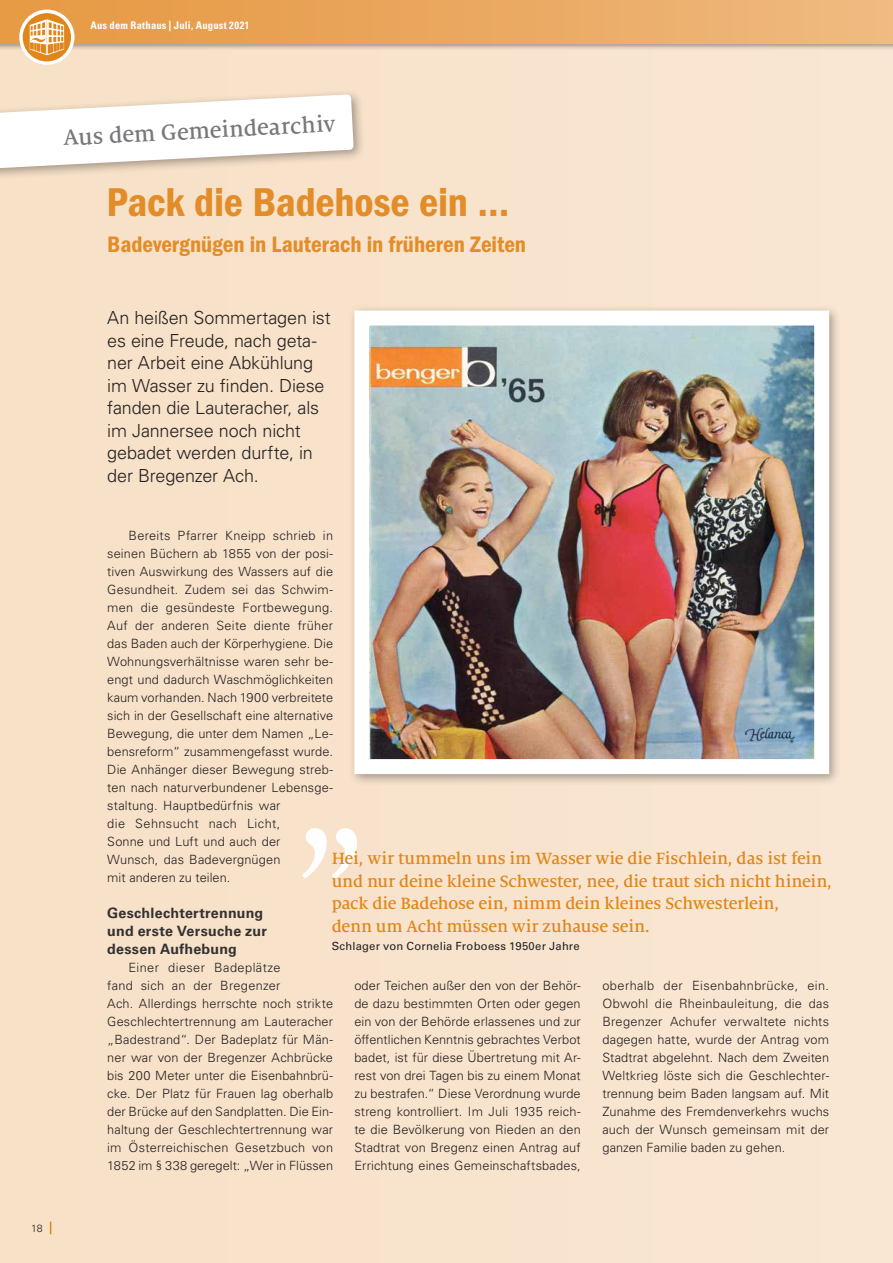
<style>
.page{position:relative;width:893px;height:1263px;background:#f8e2cb}
.page>*{position:absolute;margin:0;border:0;box-sizing:border-box;transform-origin:0 0}
.t1{font:600 40.5px "Franklin Gothic Cond ITC";letter-spacing:-.005em;color:#e28d29}
.t2{font:500 24px "Milo Serif Pro";color:#77787b}
.t3{font:600 22.5px "Franklin Gothic Cond ITC";letter-spacing:-.005em;color:#e28d29}
.t4{font:500 18px/22.5px "Milo Serif Pro";letter-spacing:-.01em;color:#e0861a}
.t5{font:300 18px/22.5px "Univers LT Pro 45";letter-spacing:-.01em;color:#231f20}
.t6{font:700 14.25px/18px "Univers LT Pro 65";letter-spacing:.015em;color:#333132}
.t7{font:300 12.75px/18px "Univers LT Pro 45";letter-spacing:.01em;color:#231f20;text-align:justify}
.t8{font:11.25px "Univers LT Pro 55 Roman";letter-spacing:.02em;color:#231f20}
.t9{font:700 condensed 10.5px "Univers LT Pro";letter-spacing:.025em;color:#fff}
.t10{font:300 10.5px "Univers LT Pro 45";color:#231f20}
</style>
<div class="page">
<div style="left:348px;top:305px;width:493px;height:481px;background:#231f20;opacity:.4"></div>
<img style="left:370px;top:326px;width:443px;height:432px">
<div style="left:354px;top:310px;width:475px;height:464px;border:15px solid #fff"></div>
<div style="left:0;top:89px;width:365px;height:94px;background:#231f20;opacity:.4"></div>
<svg style="left:0;top:94px;width:354px;height:77px"></svg>
<svg style="left:302px;top:828px;width:55px;height:51px"></svg>
<div style="left:0;top:0;width:893px;height:51px;background:#231f20;opacity:.4"></div>
<div style="left:0;top:0;width:893px;height:43px;background:linear-gradient(to right,#e69841,#efb97f)"></div>
<svg style="left:50px;top:1221px;width:1px;height:13px"></svg>
<svg style="left:19px;top:10px;width:56px;height:55px"></svg>
<div style="left:23px;top:13px;width:48px;height:48px;background:#e0861a;border-radius:50%"></div>
<svg style="left:30px;top:19px;width:34px;height:36px"></svg>
<p class="t9" style="left:90px;top:19px;width:160px">Aus dem Rathaus | Juli, August 2021</p>
<h2 class="t2" style="left:63px;top:124px;width:274px;rotate:-3deg">Aus dem Gemeindearchiv</h2>
<h1 class="t1" style="left:106px;top:178px;width:405px">Pack die Badehose ein …</h1>
<h3 class="t3" style="left:107px;top:231px;width:420px">Badevergnügen in Lauterach in früheren Zeiten</h3>
<p class="t10" style="left:31px;top:1221px;width:13px">18</p>
<h3 class="t5" style="left:107px;top:306px;width:225px">An heißen Sommertagen ist es eine Freude, nach geta&shy;ner Arbeit eine Abkühlung im Wasser zu finden. Diese fanden die Lauteracher, als im Jannersee noch nicht gebadet werden durfte, in der Bregenzer Ach.</h3>
<p class="t7" style="left:107px;top:526px;width:227px;text-align:left;text-indent:21px">Bereits Pfarrer Kneipp schrieb in seinen Büchern ab 1855 von der posi&shy;tiven Auswirkung des Wassers auf die Gesundheit. Zudem sei das Schwim&shy;men die gesündeste Fortbewegung.<br>Auf der anderen Seite diente früher das Baden auch der Körperhygiene. Die Wohnungsverhältnisse waren sehr be&shy;engt und dadurch Waschmöglichkeiten kaum vorhanden. Nach 1900 verbreitete sich in der Gesellschaft eine alternative Bewegung, die unter dem Namen „Le&shy;bensreform“ zusammengefasst wurde.<br>Die Anhänger dieser Bewegung streb&shy;ten nach naturverbundener Lebensge&shy;staltung. Hauptbedürfnis war<br>die Sehnsucht nach Licht,<br>Sonne und Luft und auch der Wunsch, das Badevergnügen<br>mit anderen zu teilen.</p>
<p class="t6" style="left:107px;top:903px;width:161px">Geschlechtertrennung und erste Versuche zur dessen Aufhebung</p>
<p class="t7" style="left:107px;top:958px;width:227px;text-align:left;text-indent:21px">Einer dieser Badeplätze<br>fand sich an der Bregenzer<br>Ach. Allerdings herrschte noch strikte Geschlechtertrennung am Lauteracher „Badestrand“. Der Badeplatz für Män&shy;ner war von der Bregenzer Achbrücke bis 200 Meter unter die Eisenbahnbrü&shy;cke. Der Platz für Frauen lag oberhalb der Brücke auf den Sandplatten. Die Ein&shy;haltung der Geschlechtertrennung war im Österreichischen Gesetzbuch von 1852 im § 338 geregelt: „Wer in Flüssen</p>
<h3 class="t4" style="left:332px;top:847px;width:502px">Hei, wir tummeln uns im Wasser wie die Fischlein, das ist fein und nur deine kleine Schwester, nee, die traut sich nicht hinein, pack die Badehose ein, nimm dein kleines Schwesterlein,<br>denn um Acht müssen wir zuhause sein.</h3>
<p class="t8" style="left:332px;top:938px;width:250px">Schlager von Cornelia Froboess 1950er Jahre</p>
<p class="t7" style="left:354px;top:976px;width:228px">oder Teichen außer den von der Behör&shy;de dazu bestimmten Orten oder gegen ein von der Behörde erlassenes und zur öffentlichen Kenntnis gebrachtes Verbot badet, ist für diese Übertretung mit Ar&shy;rest von drei Tagen bis zu einem Monat zu bestrafen.“ Diese Verordnung wurde streng kontrolliert. Im Juli 1935 reich&shy;te die Bevölkerung von Rieden an den Stadtrat von Bregenz einen Antrag auf Errichtung eines Gemeinschaftsbades,</p>
<p class="t7" style="left:602px;top:976px;width:228px">oberhalb der Eisenbahnbrücke, ein.<br>Obwohl die Rheinbauleitung, die das Bregenzer Achufer verwaltete nichts dagegen hatte, wurde der Antrag vom Stadtrat abgelehnt. Nach dem Zweiten Weltkrieg löste sich die Geschlechter&shy;trennung beim Baden langsam auf. Mit Zunahme des Fremdenverkehrs wuchs auch der Wunsch gemeinsam mit der ganzen Familie baden zu gehen.</p>
</div>
